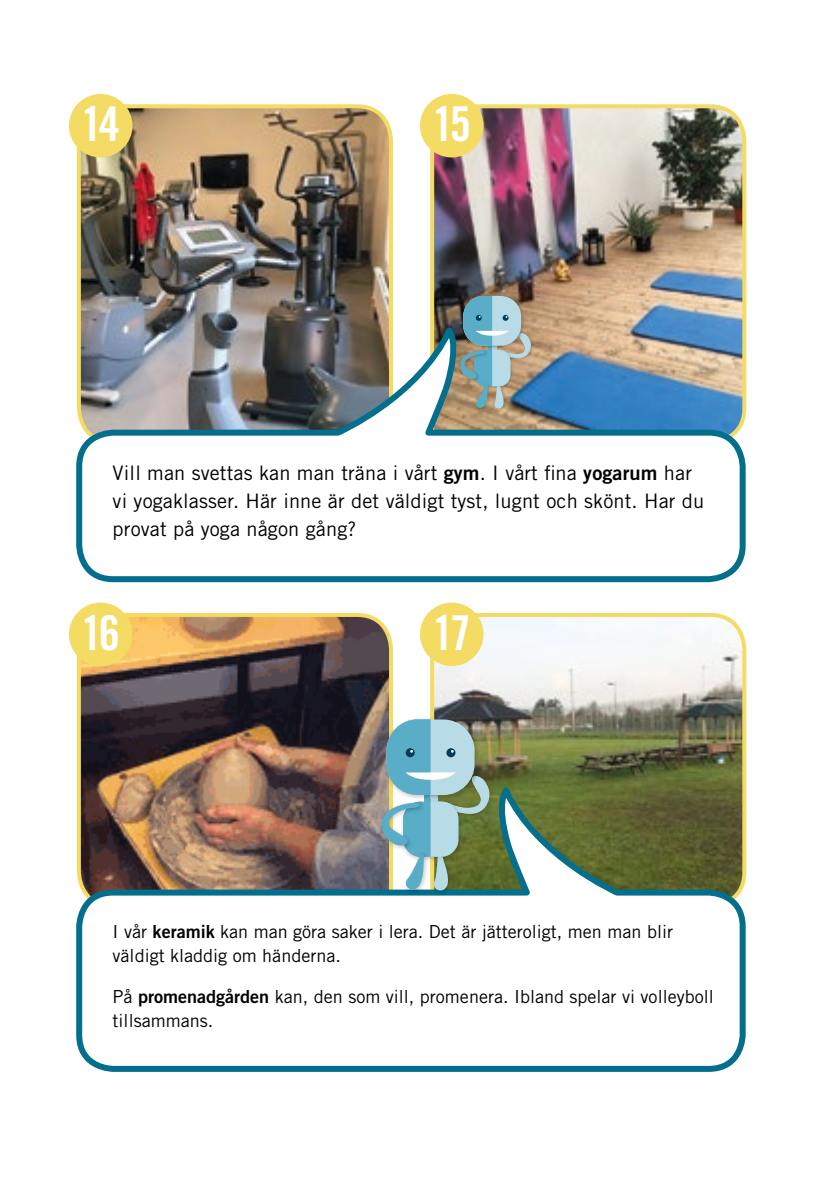
<style>
.page{position:relative;width:840px;height:1191px;background:#fff}
.page>*{position:absolute;margin:0;border:0;box-sizing:border-box;transform-origin:0 0}
.t1{font:48px "Trade Gothic LT Std Bd Cn 20";letter-spacing:-.08em;color:#fff}
.t2{font:20px/28px "Trade Gothic LT Std";letter-spacing:.005em;color:#000}
.t3{font:18px/24px "Trade Gothic LT Std";color:#000}
.s1{font-family:"Trade Gothic LT Std Bd 2"}
</style>
<div class="page">
<img style="left:428px;top:102px;width:319px;height:201px">
<img style="left:75px;top:102px;width:318px;height:201px">
<div style="left:420px;top:94px;width:63px;height:63px;background:#f4db64;border-radius:50%"></div>
<img style="left:430px;top:612px;width:317px;height:151px">
<svg style="left:75px;top:612px;width:318px;height:151px;background:#6e5948"></svg>
<div style="left:420px;top:602px;width:63px;height:64px;background:#f4db64;border-radius:50%"></div>
<div style="left:69px;top:94px;width:63px;height:63px;background:#f4db64;border-radius:50%"></div>
<div style="left:69px;top:602px;width:63px;height:64px;background:#f4db64;border-radius:50%"></div>
<svg style="left:76px;top:763px;width:671px;height:309px"></svg>
<img style="left:460px;top:293px;width:65px;height:3px">
<svg style="left:459px;top:296px;width:74px;height:7px"></svg>
<img style="left:76px;top:303px;width:671px;height:280px">
<img style="left:493px;top:771px;width:3px;height:49px">
<img style="left:377px;top:798px;width:3px;height:54px">
<img style="left:382px;top:715px;width:99px;height:4px">
<svg style="left:380px;top:719px;width:113px;height:175px;background:#88aaa2"></svg>
<h1 class="t1" style="left:81px;top:95px;width:40px">14</h1>
<h1 class="t1" style="left:432px;top:95px;width:40px">15</h1>
<p class="t2" style="left:113px;top:458px;width:593px">Vill man svettas kan man träna i vårt <span class="s1">gym</span>. I vårt fina <span class="s1">yogarum</span> har vi yogaklasser. Här inne är det väldigt tyst, lugnt och skönt. Har du provat på yoga någon gång?</p>
<h1 class="t1" style="left:81px;top:604px;width:40px">16</h1>
<h1 class="t1" style="left:432px;top:604px;width:40px">17</h1>
<p class="t3" style="left:113px;top:919px;width:561px">I vår <span class="s1">keramik</span> kan man göra saker i lera. Det är jätteroligt, men man blir väldigt kladdig om händerna.</p>
<p class="t3" style="left:113px;top:984px;width:602px">På <span class="s1">promenadgården</span> kan, den som vill, promenera. Ibland spelar vi volleyboll tillsammans.</p>
</div>
